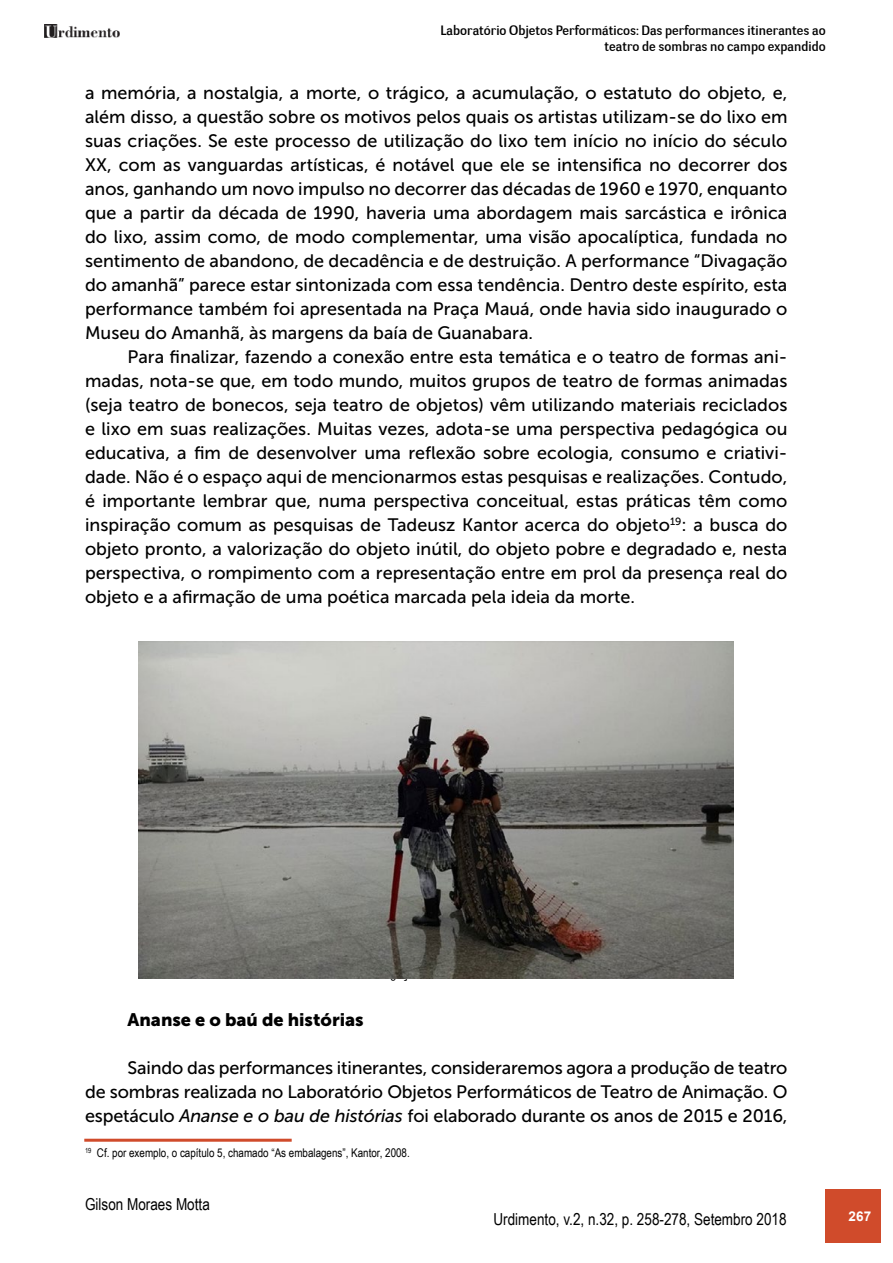
<style>
.page{position:relative;width:893px;height:1263px;background:#fff}
.page>*{position:absolute;margin:0;border:0;box-sizing:border-box;transform-origin:0 0}
.t1{font:18px/24px "Museo Sans 500";color:#000;text-align:justify}
.t2{font:18px "Museo Sans 900";color:#000}
.t3{font:16.5px "Arial Narrow";color:#000}
.t4{font:13.5px/16.2px "Negotiate Free";color:#000;text-align:right}
.t5{font:700 13.5px "Arial";color:#fff}
.t6{font:12px "Arial Narrow";color:#000}
.s1{font-style:italic}
</style>
<div class="page">
<img style="left:45px;top:25px;width:75px;height:13px">
<div style="left:825px;top:1189px;width:55px;height:53px;background:#d04b2b"></div>
<hr style="left:86px;top:1139px;width:204px;height:3px;background:#d04b2b">
<img style="left:139px;top:642px;width:595px;height:336px">
<p class="t4" style="left:440px;top:22px;width:387px">Laboratório Objetos Performáticos: Das performances itinerantes ao teatro de sombras no campo expandido</p>
<p class="t1" style="left:85px;top:80px;width:704px">a memória, a nostalgia, a morte, o trágico, a acumulação, o estatuto do objeto, e, além disso, a questão sobre os motivos pelos quais os artistas utilizam-se do lixo em suas criações. Se este processo de utilização do lixo tem início no início do século XX, com as vanguardas artísticas, é notável que ele se intensifica no decorrer dos anos, ganhando um novo impulso no decorrer das décadas de 1960 e 1970, enquanto que a partir da década de 1990, haveria uma abordagem mais sarcástica e irônica do lixo, assim como, de modo complementar, uma visão apocalíptica, fundada no sentimento de abandono, de decadência e de destruição. A performance “Divagação do amanhã” parece estar sintonizada com essa tendência. Dentro deste espírito, esta performance também foi apresentada na Praça Mauá, onde havia sido inaugurado o Museu do Amanhã, às margens da baía de Guanabara.</p>
<p class="t1" style="left:85px;top:344px;width:704px;text-indent:43px">Para finalizar, fazendo a conexão entre esta temática e o teatro de formas ani&shy;madas, nota-se que, em todo mundo, muitos grupos de teatro de formas animadas (seja teatro de bonecos, seja teatro de objetos) vêm utilizando materiais reciclados e lixo em suas realizações. Muitas vezes, adota-se uma perspectiva pedagógica ou educativa, a fim de desenvolver uma reflexão sobre ecologia, consumo e criativi&shy;dade. Não é o espaço aqui de mencionarmos estas pesquisas e realizações. Contudo, é importante lembrar que, numa perspectiva conceitual, estas práticas têm como inspiração comum as pesquisas de Tadeusz Kantor acerca do objeto<sup>19</sup>: a busca do objeto pronto, a valorização do objeto inútil, do objeto pobre e degradado e, nesta perspectiva, o rompimento com a representação entre em prol da presença real do objeto e a afirmação de uma poética marcada pela ideia da morte.</p>
<p class="t2" style="left:128px;top:1009px;width:238px">Ananse e o baú de histórias</p>
<p class="t1" style="left:85px;top:1055px;width:704px;text-indent:43px">Saindo das performances itinerantes, consideraremos agora a produção de teatro de sombras realizada no Laboratório Objetos Performáticos de Teatro de Animação. O espetáculo <span class="s1">Ananse e o bau de histórias</span> foi elaborado durante os anos de 2015 e 2016,</p>
<p class="t6" style="left:85px;top:1144px;width:326px"><sup>19</sup> Cf. por exemplo, o capítulo 5, chamado “As embalagens”, Kantor, 2008.</p>
<p class="t3" style="left:85px;top:1192px;width:126px">Gilson Moraes Motta</p>
<p class="t3" style="left:493px;top:1206px;width:295px">Urdimento, v.2, n.32, p. 258-278, Setembro 2018</p>
<p class="t5" style="left:849px;top:1207px;width:24px">267</p>
</div>
